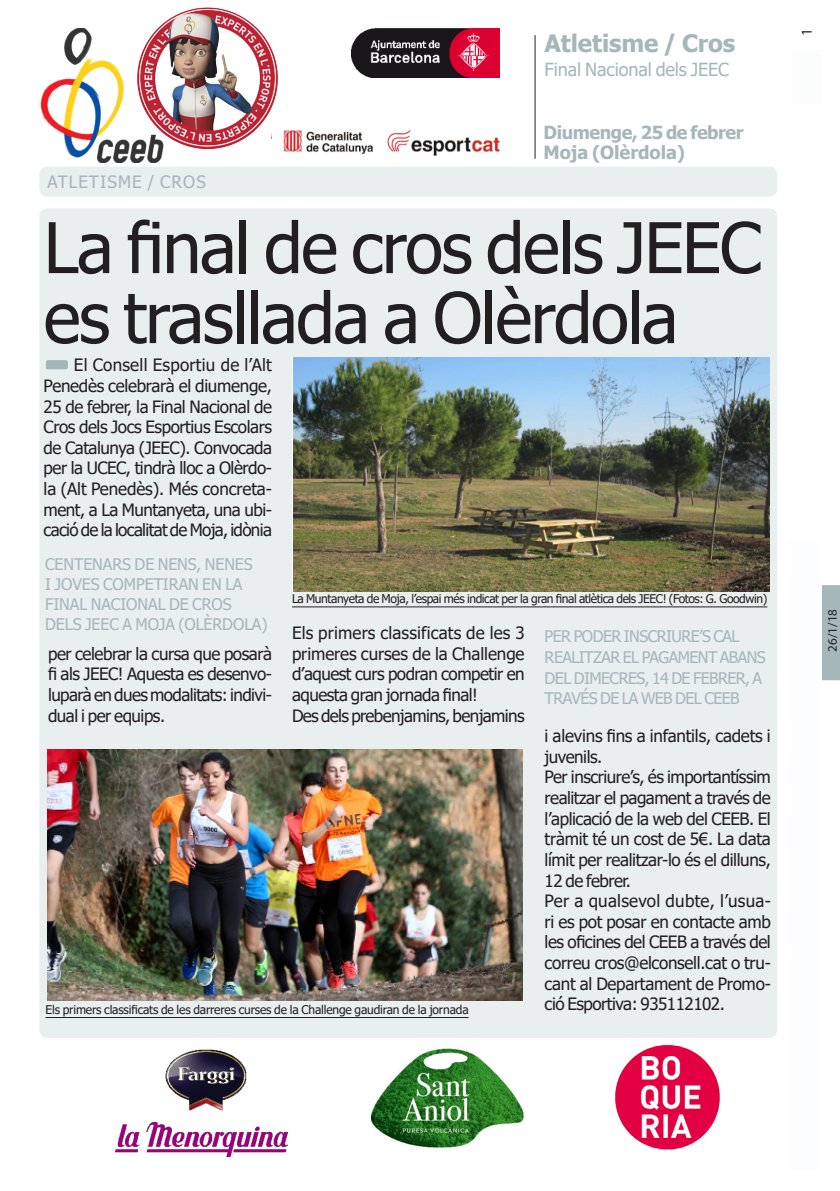
<style>
.page{position:relative;width:840px;height:1191px;background:#fff}
.page>*{position:absolute;margin:0;border:0;box-sizing:border-box;transform-origin:0 0}
.totc_TITULAR-noti-31{font:70px/70px "Tahoma";letter-spacing:-.025em;color:#231f20}
.t1{font:700 24px "Tahoma";letter-spacing:-.005em;color:#a5b7b9}
.t2{font:700 18.2px "Tahoma";letter-spacing:-.005em;color:#a5b7b9}
.t3{font:18px "Tahoma";letter-spacing:-.005em;color:#a5b7b9}
.t4{font:700 18px "Tahoma";letter-spacing:-.025em;color:#a5b7b9}
.totc_TEXT_BASE{font:17px/20.6px "Tahoma";letter-spacing:-.03em;color:#231f20;text-align:justify}
.totc_TEXT_BASE-2{font:17px/20.6px "Tahoma";letter-spacing:-.01em;color:#231f20}
.totc_EPÍGRAF{font:17px "Tahoma";letter-spacing:.065em;color:#a5b7b9}
.totc_EPÍGRAF-2{font:16px/20.6px "Tahoma";letter-spacing:-.035em;color:#a5b7b9}
.totc_EPÍGRAF-3{font:16px/20px "Tahoma";letter-spacing:-.005em;color:#a5b7b9}
.t5{font:15px "Myriad Pro";color:#231f20}
.totc_FRASE_noti-càrr{font:13px "Myriad Pro";color:#231f20}
.totc_PEU_FOTO{font:12px "Tahoma";letter-spacing:-.03em;color:#231f20}
</style>
<div class="page">
<div style="left:822px;top:585px;width:17px;height:95px;background:#a5b7b9"></div>
<div style="left:39px;top:208px;width:737px;height:829px;background:#e9eeef;border-radius:8px"></div>
<div style="left:39px;top:167px;width:737px;height:30px;background:#e9eeef;border-radius:8px"></div>
<img style="left:293px;top:357px;width:476px;height:234px">
<hr style="left:292px;top:606px;width:474px;height:1px;background:#231f20">
<hr style="left:534px;top:35px;width:1px;height:124px;background:#231f20">
<div style="left:787px;top:540px;width:34px;height:629px;background:#fbfdfe"></div>
<div style="left:793px;top:50px;width:28px;height:54px;background:#fbfdfc"></div>
<img style="left:351px;top:28px;width:148px;height:50px">
<img style="left:615px;top:1044px;width:105px;height:106px">
<img style="left:294px;top:130px;width:206px;height:26px">
<img style="left:47px;top:749px;width:475px;height:251px">
<hr style="left:45px;top:1017px;width:423px;height:1px;background:#231f20">
<div style="left:46px;top:360px;width:22px;height:9px;background:#a5b7b9;border-radius:2px"></div>
<img style="left:370px;top:1048px;width:154px;height:100px">
<img style="left:115px;top:1049px;width:172px;height:107px">
<img style="left:40px;top:29px;width:80px;height:134px">
<img style="left:120px;top:7px;width:174px;height:156px">
<p class="t1" style="left:544px;top:27px;width:192px">Atletisme / Cros</p>
<p class="t3" style="left:544px;top:58px;width:186px">Final Nacional dels JEEC</p>
<p class="totc_EPÍGRAF" style="left:47px;top:170px;width:160px">ATLETISME / CROS</p>
<p class="t4" style="left:543px;top:120px;width:201px">Diumenge, 25 de febrer</p>
<p class="t2" style="left:543px;top:140px;width:143px">Moja (Olèrdola)</p>
<p class="totc_TITULAR-noti-31" style="left:44px;top:216px;width:719px">La final de cros dels JEEC es trasllada a Olèrdola</p>
<p class="totc_TEXT_BASE" style="left:44px;top:356px;width:230px;text-indent:30px">El Consell Esportiu de l’Alt Penedès celebrarà el diumenge, 25 de febrer, la Final Nacional de Cros dels Jocs Esportius Escolars de Catalunya (JEEC). Convocada per la UCEC, tindrà lloc a Olèrdo&shy;la (Alt Penedès). Més concreta&shy;ment, a La Muntanyeta, una ubi&shy;cació de la localitat de Moja, idònia</p>
<p class="totc_EPÍGRAF-3" style="left:45px;top:555px;width:224px">CENTENARS DE NENS, NENES<br>I JOVES COMPETIRAN EN LA<br>FINAL NACIONAL DE CROS<br>DELS JEEC A MOJA (OLÈRDOLA)</p>
<p class="totc_TEXT_BASE" style="left:48px;top:644px;width:225px">per celebrar la cursa que posarà fi als JEEC! Aquesta es desenvo&shy;luparà en dues modalitats: indivi&shy;dual i per equips.</p>
<p class="totc_PEU_FOTO" style="left:292px;top:590px;width:476px">La Muntanyeta de Moja, l’espai més indicat per la gran final atlètica dels JEEC! (Fotos: G. Goodwin)</p>
<p class="totc_TEXT_BASE" style="left:292px;top:623px;width:234px">Els primers classificats de les 3 primeres curses de la Challenge d’aquest curs podran competir en aquesta gran jornada final!</p>
<p class="totc_TEXT_BASE" style="left:292px;top:706px;width:234px">Des dels prebenjamins, benjamins</p>
<p class="totc_EPÍGRAF-2" style="left:544px;top:627px;width:222px">PER PODER INSCRIURE’S CAL<br>REALITZAR EL PAGAMENT ABANS<br>DEL DIMECRES, 14 DE FEBRER, A<br>TRAVÉS DE LA WEB DEL CEEB</p>
<p class="totc_PEU_FOTO" style="left:45px;top:1001px;width:424px">Els primers classificats de les darreres curses de la Challenge gaudiran de la jornada</p>
<p class="totc_TEXT_BASE-2" style="left:544px;top:726px;width:227px">i alevins fins a infantils, cadets i juvenils.</p>
<p class="totc_TEXT_BASE" style="left:544px;top:768px;width:227px">Per inscriure’s, és importantíssim realitzar el pagament a través de l’aplicació de la web del CEEB. El tràmit té un cost de 5€. La data límit per realitzar-lo és el dilluns, 12 de febrer.</p>
<p class="totc_TEXT_BASE" style="left:544px;top:891px;width:228px">Per a qualsevol dubte, l’usua&shy;ri es pot posar en contacte amb les oficines del CEEB a través del correu cros@elconsell.cat o tru&shy;cant al Departament de Promo&shy;ció Esportiva: 935112102.</p>
<p class="t5" style="left:797px;top:36px;width:9px;rotate:-90deg">1</p>
<p class="totc_FRASE_noti-càrr" style="left:824px;top:652px;width:44px;rotate:-90deg">26/1/18</p>
</div>
